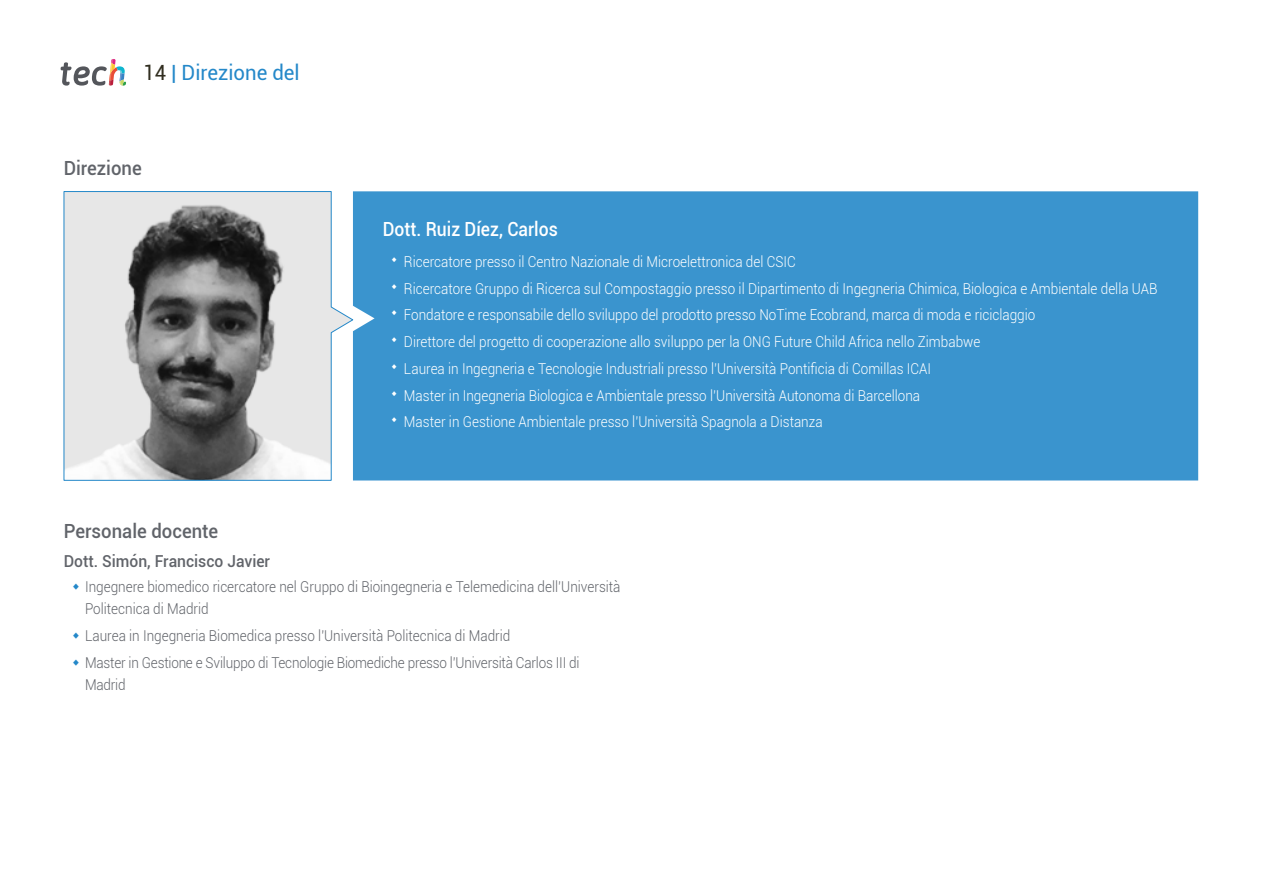
<style>
.page{position:relative;width:1263px;height:893px;background:#fff}
.page>*{position:absolute;margin:0;border:0;box-sizing:border-box;transform-origin:0 0}
.t1{font:21px "Roboto";color:#2488c9}
.t2{font:500 19.5px "Roboto";color:#61646a;scale:.95 1}
.t3{font:500 19.5px "Roboto";color:#fff;scale:.9 1}
.t4{font:500 16.5px "Roboto";color:#61646a;scale:.95 1}
.t5{font:300 15px/26.7px "Roboto";color:#fff;scale:.9 1}
.t6{font:300 15px/22.5px "Roboto";color:#61646a;scale:.9 1}
.s1{color:#312e20}
</style>
<div class="page">
<svg style="left:61px;top:59px;width:65px;height:27px"></svg>
<div style="left:353px;top:191px;width:845px;height:289px;background:#3a94ce"></div>
<svg style="left:64px;top:191px;width:289px;height:290px"></svg>
<svg style="left:392px;top:257px;width:5px;height:5px"></svg>
<svg style="left:392px;top:284px;width:5px;height:5px"></svg>
<svg style="left:392px;top:310px;width:5px;height:5px"></svg>
<svg style="left:392px;top:337px;width:5px;height:5px"></svg>
<svg style="left:392px;top:364px;width:5px;height:5px"></svg>
<svg style="left:392px;top:391px;width:5px;height:5px"></svg>
<svg style="left:392px;top:417px;width:5px;height:5px"></svg>
<h1 class="t1" style="left:144px;top:57px;width:158px"><span class="s1">14</span> | Direzione del</h1>
<h2 class="t2" style="left:64px;top:154px;width:84px">Direzione</h2>
<h2 class="t2" style="left:64px;top:517px;width:164px">Personale docente</h2>
<h2 class="t3" style="left:383px;top:215px;width:196px">Dott. Ruiz Díez, Carlos</h2>
<p class="t5" style="left:404px;top:248px;width:838px">Ricercatore presso il Centro Nazionale di Microelettronica del CSIC<br>Ricercatore Gruppo di Ricerca sul Compostaggio presso il Dipartimento di Ingegneria Chimica, Biologica e Ambientale della UAB Fondatore e responsabile dello sviluppo del prodotto presso NoTime Ecobrand, marca di moda e riciclaggio<br>Direttore del progetto di cooperazione allo sviluppo per la ONG Future Child Africa nello Zimbabwe<br>Laurea in Ingegneria e Tecnologie Industriali presso l’Università Pontificia di Comillas ICAI<br>Master in Ingegneria Biologica e Ambientale presso l’Università Autonoma di Barcellona<br>Master in Gestione Ambientale presso l’Università Spagnola a Distanza</p>
<p class="t4" style="left:64px;top:550px;width:219px">Dott. Simón, Francisco Javier</p>
<p class="t6" style="left:85px;top:575px;width:596px">Ingegnere biomedico ricercatore nel Gruppo di Bioingegneria e Telemedicina dell’Università<br>Politecnica di Madrid</p>
<p class="t6" style="left:85px;top:622px;width:551px;line-height:26.7px">Laurea in Ingegneria Biomedica presso l'Università Politecnica di Madrid<br>Master in Gestione e Sviluppo di Tecnologie Biomediche presso l’Università Carlos III di</p>
<p class="t6" style="left:85px;top:673px;width:47px">Madrid</p>
</div>
